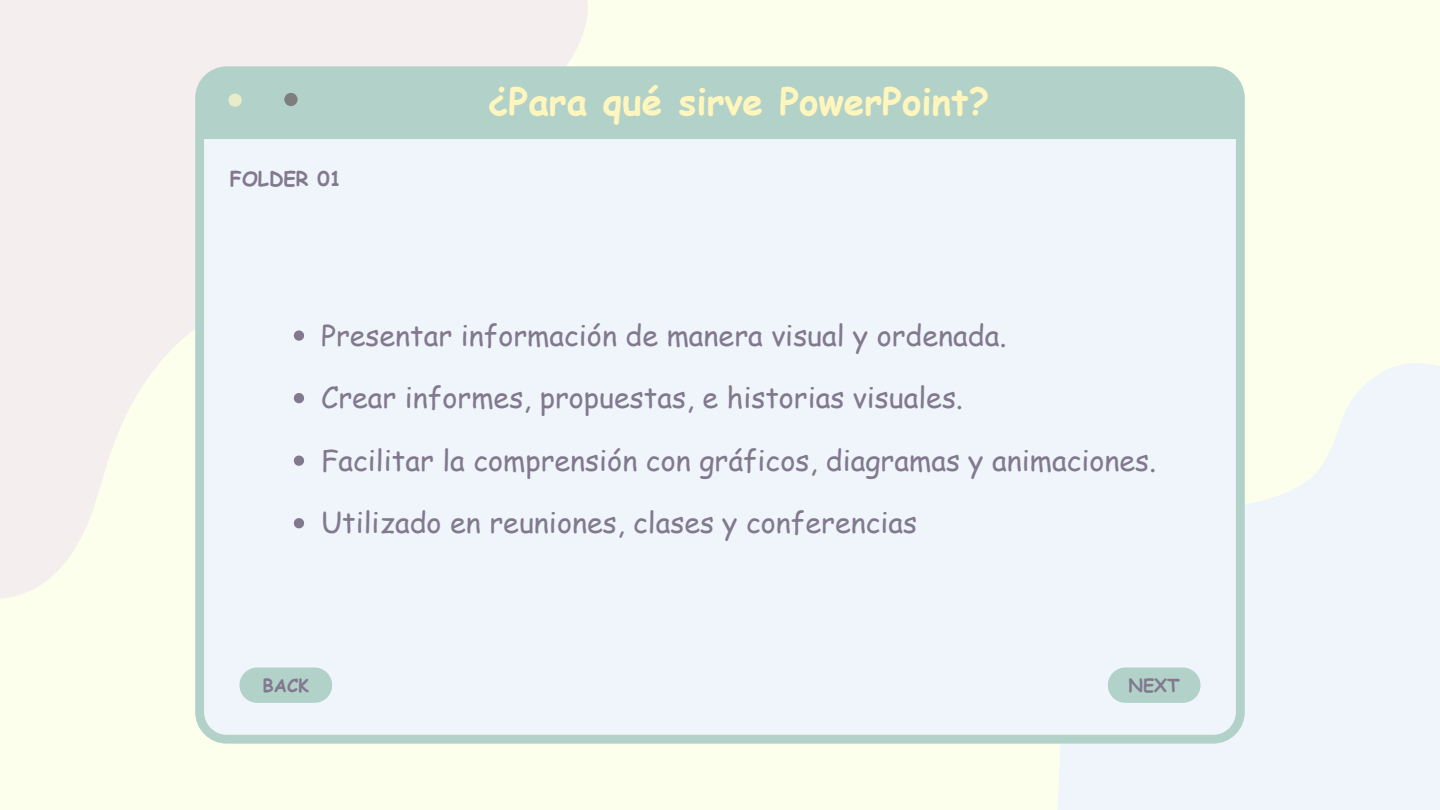
<style>
.page{position:relative;width:1440px;height:810px;background:#fcffeb}
.page>*{position:absolute;margin:0;border:0;box-sizing:border-box;transform-origin:0 0}
.t1{font:700 37px "Comic Sans MS";color:#fff6be}
.t2{font:28.7px "Comic Sans MS";color:#82798f}
.t3{font:700 20px "Comic Sans MS";color:#82798f}
.t4{font:700 18px "Comic Sans MS";color:#82798f}
</style>
<div class="page">
<svg style="left:1058px;top:244px;width:382px;height:566px;fill:#eff5fa"></svg>
<svg style="left:0;top:0;width:588px;height:598px;fill:#f4eeef"></svg>
<div style="left:195px;top:66px;width:1049px;height:678px;background:#b2d2c9;border-radius:31px"></div>
<div style="left:204px;top:139px;width:1032px;height:596px;background:#eff5fa"></div>
<div style="left:228px;top:94px;width:14px;height:13px;background:#e7edc8;border-radius:50%"></div>
<div style="left:284px;top:93px;width:14px;height:13px;background:#7e7e7e;border-radius:50%"></div>
<svg style="left:294px;top:330px;width:10px;height:11px"></svg>
<svg style="left:294px;top:393px;width:10px;height:10px"></svg>
<svg style="left:294px;top:456px;width:10px;height:10px"></svg>
<svg style="left:294px;top:518px;width:10px;height:10px"></svg>
<svg style="left:1108px;top:668px;width:93px;height:35px"></svg>
<svg style="left:239px;top:668px;width:93px;height:35px"></svg>
<p class="t3" style="left:230px;top:164px;width:113px">FOLDER 01</p>
<p class="t1" style="left:488px;top:74px;width:503px">¿Para qué sirve PowerPoint?</p>
<p class="t2" style="left:321px;top:314px;width:687px">Presentar información de manera visual y ordenada.</p>
<h1 class="t2" style="left:321px;top:377px;width:644px">Crear informes, propuestas, e historias visuales.</h1>
<p class="t2" style="left:321px;top:439px;width:837px">Facilitar la comprensión con gráficos, diagramas y animaciones.</p>
<p class="t2" style="left:321px;top:502px;width:598px">Utilizado en reuniones, clases y conferencias</p>
<p class="t4" style="left:263px;top:672px;width:48px">BACK</p>
<p class="t4" style="left:1128px;top:672px;width:53px">NEXT</p>
</div>
